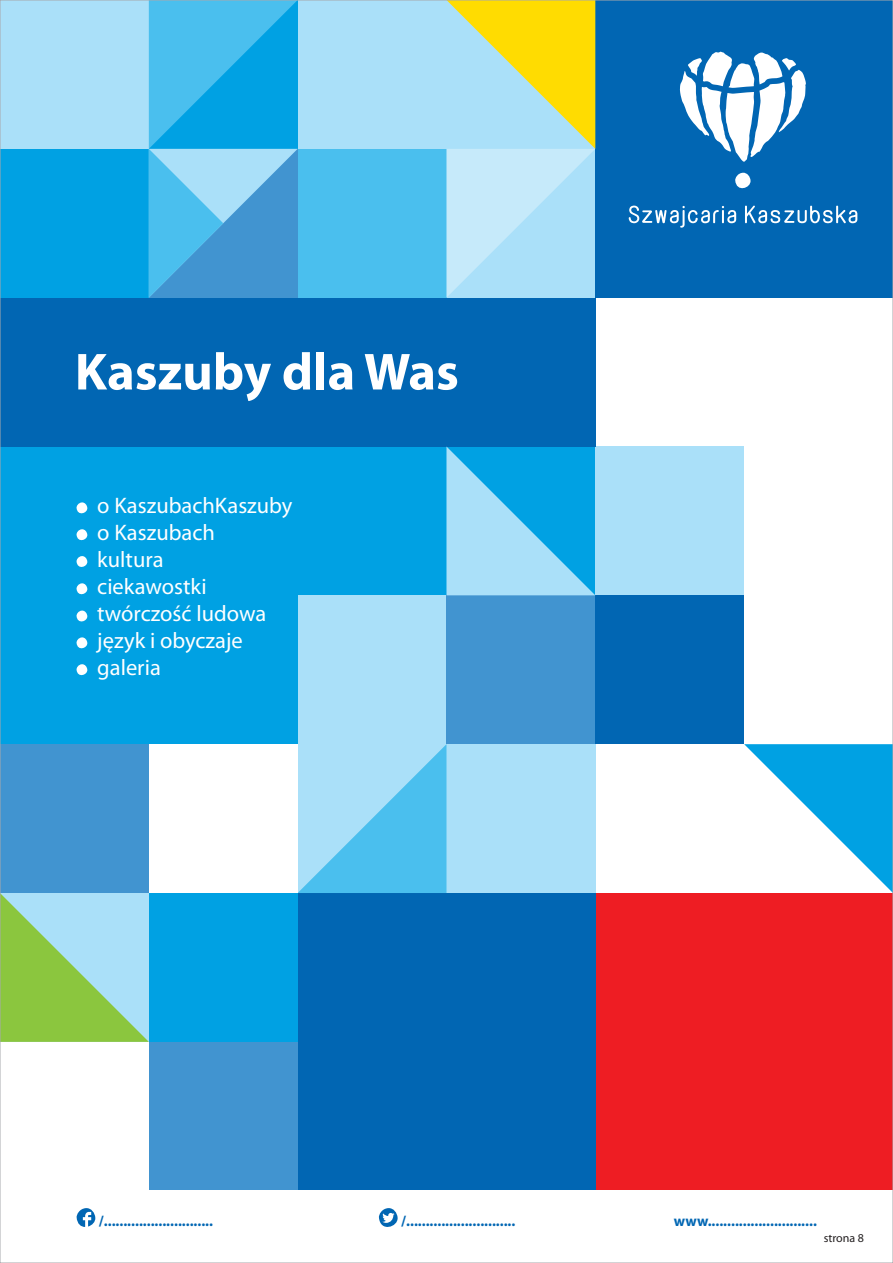
<style>
.page{position:relative;width:893px;height:1263px;background:#fff}
.page>*{position:absolute;margin:0;border:0;box-sizing:border-box;transform-origin:0 0}
.t1{font:700 52.5px "Myriad Pro";color:#fff}
.t2{font:22.5px/27px "Myriad Pro";color:#fff}
.t3{font:700 15px "Myriad Pro";color:#0166b3}
.t4{font:12px "Myriad Pro";color:#231f20}
</style>
<div class="page">
<div style="left:0;top:446px;width:595px;height:298px;background:#00a1e3"></div>
<div style="left:298px;top:595px;width:297px;height:298px;background:#aae0f9"></div>
<div style="left:446px;top:595px;width:149px;height:149px;background:#4194d0"></div>
<div style="left:595px;top:595px;width:149px;height:149px;background:#0166b3"></div>
<div style="left:595px;top:446px;width:149px;height:149px;background:#aae0f9"></div>
<div style="left:0;top:0;width:298px;height:298px;background:#00a1e3"></div>
<div style="left:298px;top:0;width:297px;height:298px;background:#aae0f9"></div>
<div style="left:595px;top:893px;width:298px;height:298px;background:#ee1d23"></div>
<div style="left:298px;top:893px;width:297px;height:298px;background:#0166b3"></div>
<div style="left:149px;top:893px;width:149px;height:298px;background:#4194d0"></div>
<div style="left:0;top:298px;width:595px;height:148px;background:#0166b3"></div>
<div style="left:595px;top:0;width:298px;height:298px;background:#0166b3"></div>
<div style="left:0;top:0;width:149px;height:149px;background:#aae0f9"></div>
<div style="left:149px;top:893px;width:149px;height:149px;background:#00a1e3"></div>
<div style="left:298px;top:149px;width:148px;height:149px;background:#4abfee"></div>
<div style="left:0;top:744px;width:298px;height:149px;background:#4194d0"></div>
<svg style="left:446px;top:2px;width:149px;height:296px"></svg>
<svg style="left:298px;top:745px;width:148px;height:148px"></svg>
<div style="left:149px;top:744px;width:149px;height:149px;background:#fff"></div>
<svg style="left:446px;top:446px;width:149px;height:149px"></svg>
<svg style="left:744px;top:744px;width:147px;height:147px"></svg>
<svg style="left:629px;top:206px;width:107px;height:22px"></svg>
<svg style="left:745px;top:206px;width:112px;height:18px"></svg>
<svg style="left:735px;top:172px;width:16px;height:17px"></svg>
<svg style="left:680px;top:51px;width:126px;height:111px"></svg>
<svg style="left:2px;top:893px;width:147px;height:149px"></svg>
<svg style="left:76px;top:664px;width:12px;height:12px"></svg>
<svg style="left:76px;top:637px;width:12px;height:12px"></svg>
<svg style="left:76px;top:610px;width:12px;height:12px"></svg>
<svg style="left:76px;top:583px;width:12px;height:12px"></svg>
<svg style="left:76px;top:556px;width:12px;height:11px"></svg>
<svg style="left:76px;top:529px;width:12px;height:12px"></svg>
<svg style="left:76px;top:502px;width:12px;height:12px"></svg>
<svg style="left:149px;top:2px;width:149px;height:296px"></svg>
<svg style="left:76px;top:1208px;width:20px;height:19px"></svg>
<svg style="left:379px;top:1208px;width:19px;height:19px"></svg>
<h1 class="t1" style="left:75px;top:350px;width:385px">Kaszuby dla Was</h1>
<h2 class="t2" style="left:97px;top:494px;width:197px">o KaszubachKaszuby o Kaszubach<br>kultura<br>ciekawostki twórczość ludowa język i obyczaje galeria</h2>
<p class="t3" style="left:99px;top:1214px;width:116px">/............................</p>
<p class="t3" style="left:401px;top:1214px;width:116px">/............................</p>
<p class="t3" style="left:674px;top:1214px;width:145px">www............................</p>
<p class="t4" style="left:824px;top:1233px;width:42px">strona 8</p>
</div>
